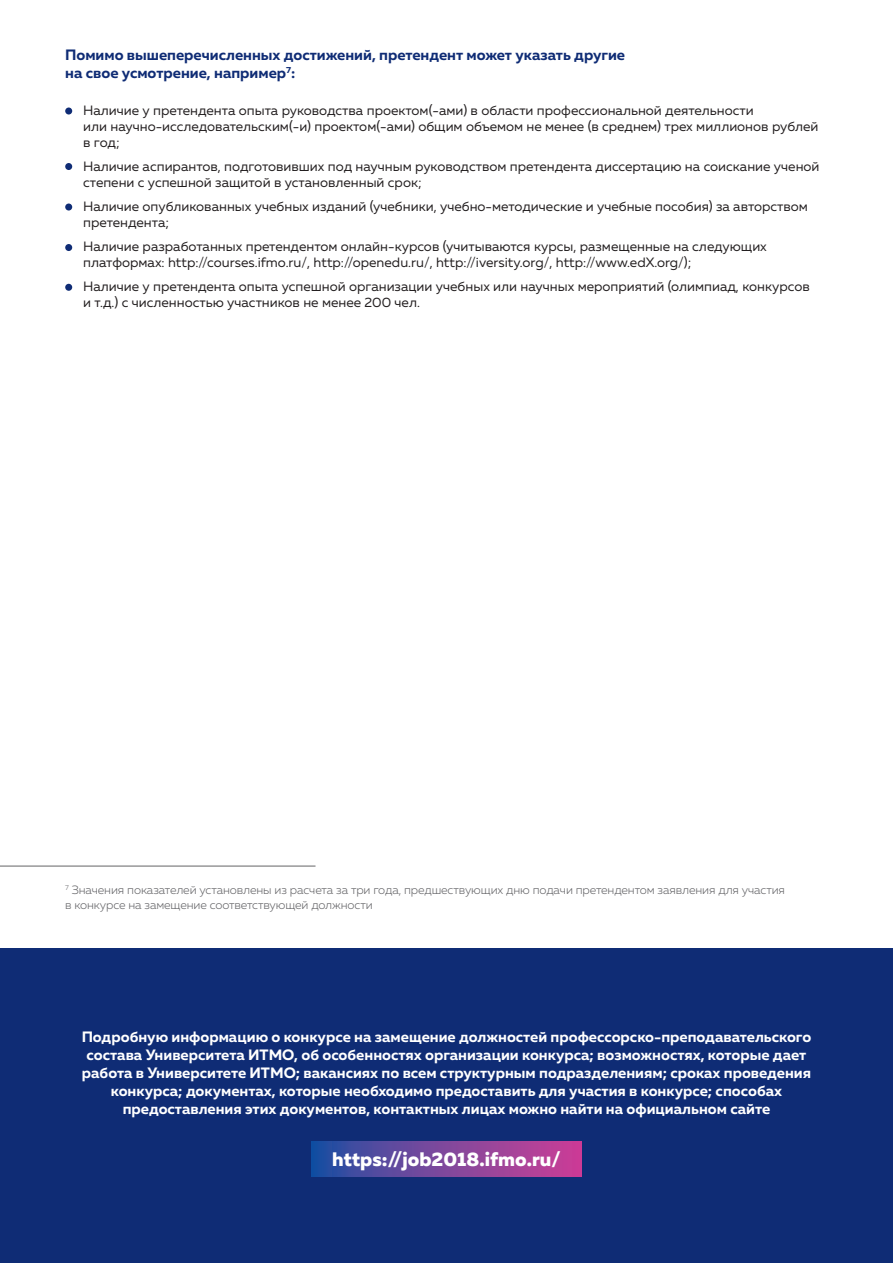
<style>
.page{position:relative;width:893px;height:1263px;background:#fff}
.page>*{position:absolute;margin:0;border:0;box-sizing:border-box;transform-origin:0 0}
.t1{font:800 19.5px "Muller";color:#fff}
.t2{font:700 15px/18px "Muller";color:#fff;text-align:center}
.t3{font:700 15px/18px "Muller";color:#0f2c75}
.t4{font:13.5px/16.2px "Muller";color:#231f20}
.t5{font:300 12px/14.4px "Muller";letter-spacing:-.01em;color:#636366}
</style>
<div class="page">
<div style="left:0;top:948px;width:893px;height:315px;background:#0f2c75"></div>
<svg style="left:311px;top:1142px;width:270px;height:34px"></svg>
<div style="left:65px;top:108px;width:7px;height:7px;background:#0f2c75;border-radius:50%"></div>
<div style="left:65px;top:204px;width:7px;height:6px;background:#0f2c75;border-radius:50%"></div>
<div style="left:65px;top:284px;width:7px;height:7px;background:#0f2c75;border-radius:50%"></div>
<div style="left:65px;top:163px;width:7px;height:7px;background:#0f2c75;border-radius:50%"></div>
<div style="left:65px;top:244px;width:7px;height:7px;background:#0f2c75;border-radius:50%"></div>
<hr style="left:0;top:866px;width:315px;height:1px;background:#636366">
<p class="t3" style="left:65px;top:46px;width:561px">Помимо вышеперечисленных достижений, претендент может указать другие на свое усмотрение, например<sup>7</sup>:</p>
<p class="t4" style="left:83px;top:102px;width:737px">Наличие у претендента опыта руководства проектом(-ами) в области профессиональной деятельности<br>или научно-исследовательским(-и) проектом(-ами) общим объемом не менее (в среднем) трех миллионов рублей в год;</p>
<p class="t4" style="left:83px;top:158px;width:738px">Наличие аспирантов, подготовивших под научным руководством претендента диссертацию на соискание ученой степени с успешной защитой в установленный срок;</p>
<p class="t4" style="left:83px;top:198px;width:726px">Наличие опубликованных учебных изданий (учебники, учебно-методические и учебные пособия) за авторством претендента;</p>
<p class="t4" style="left:83px;top:238px;width:685px">Наличие разработанных претендентом онлайн-курсов (учитываются курсы, размещенные на следующих платформах: http://courses.ifmo.ru/, http://openedu.ru/, http://iversity.org/, http://www.edX.org/);</p>
<p class="t4" style="left:83px;top:278px;width:728px">Наличие у претендента опыта успешной организации учебных или научных мероприятий (олимпиад, конкурсов и т.д.) с численностью участников не менее 200 чел.</p>
<p class="t5" style="left:65px;top:883px;width:721px"><sup>7</sup> Значения показателей установлены из расчета за три года, предшествующих дню подачи претендентом заявления для участия в конкурсе на замещение соответствующей должности</p>
<p class="t2" style="left:82px;top:1028px;width:731px">Подробную информацию о конкурсе на замещение должностей профессорско-преподавательского состава Университета ИТМО, об особенностях организации конкурса; возможностях, которые дает работа в Университете ИТМО; вакансиях по всем структурным подразделениям; сроках проведения конкурса; документах, которые необходимо предоставить для участия в конкурсе; способах предоставления этих документов, контактных лицах можно найти на официальном сайте</p>
<h1 class="t1" style="left:332px;top:1147px;width:230px">https://job2018.ifmo.ru/</h1>
</div>
